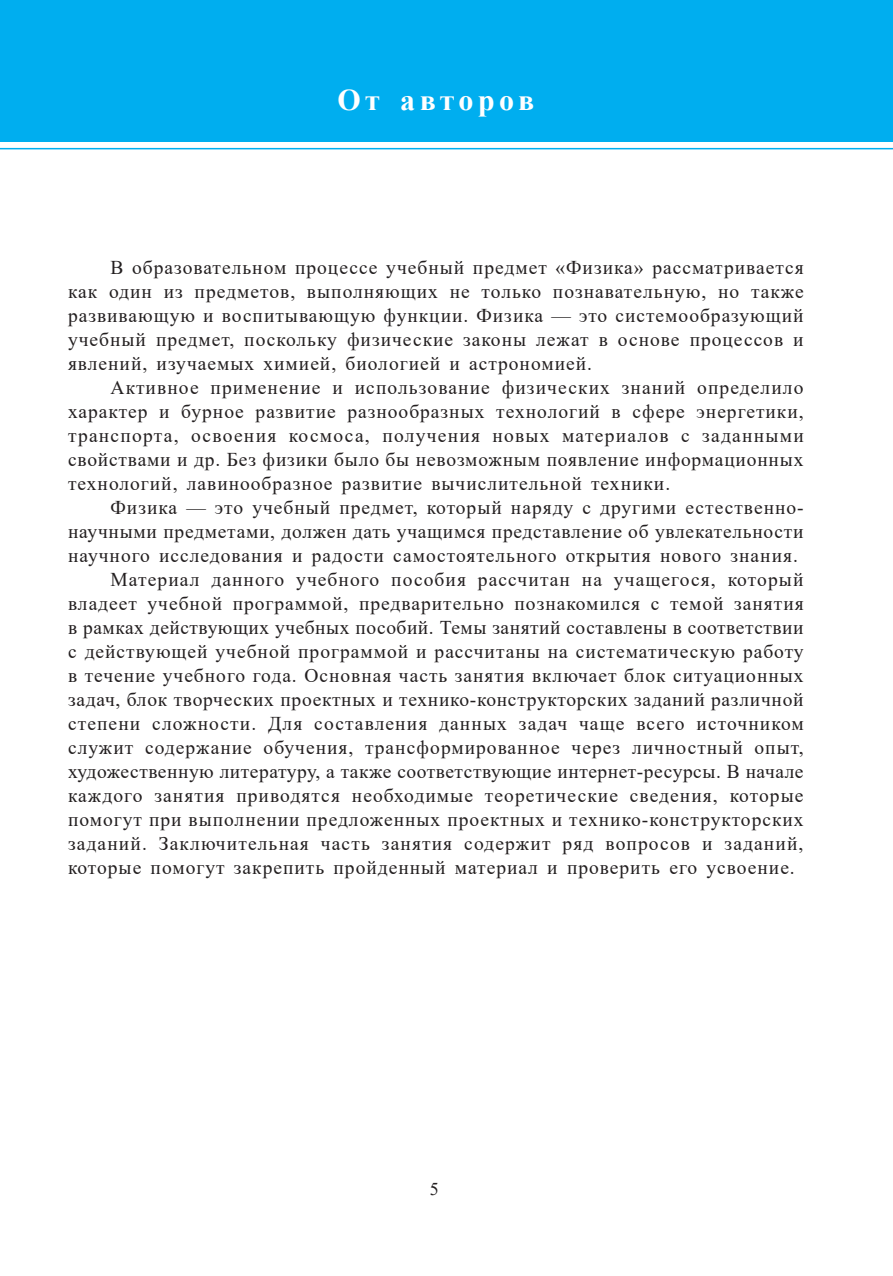
<style>
.page{position:relative;width:893px;height:1276px;background:#fff}
.page>*{position:absolute;margin:0;border:0;box-sizing:border-box;transform-origin:0 0}
.Загл_1__на_синем_фон{font:700 30px "Times New Roman";letter-spacing:.15em;color:#fff}
.t1{font:19.5px/24px "Times New Roman";letter-spacing:.05em;color:#231f20;text-align:justify}
.t2{font:18px "Times New Roman";color:#231f20}
</style>
<div class="page">
<div style="left:0;top:0;width:893px;height:142px;background:#00aeef"></div>
<hr style="left:0;top:148px;width:893px;height:1px;background:#00aeef">
<p class="Загл_1__на_синем_фон" style="left:337px;top:78px;width:198px">От авторов</p>
<p class="t1" style="left:68px;top:254px;width:737px;text-indent:43px">В образовательном процессе учебный предмет «Физика» рассматривается как один из предметов, выполняющих не только познавательную, но также развивающую и воспитывающую функции. Физика — это системообразующий учебный предмет, поскольку физические законы лежат в основе процессов и явлений, изучаемых химией, биологией и астрономией.</p>
<p class="t1" style="left:68px;top:374px;width:737px;text-indent:43px">Активное применение и использование физических знаний определило характер и бурное развитие разнообразных технологий в сфере энергетики, транспорта, освоения космоса, получения новых материалов с заданными свойствами и др. Без физики было бы невозможным появление информационных технологий, лавинообразное развитие вычислительной техники.</p>
<p class="t1" style="left:68px;top:494px;width:737px;text-indent:43px">Физика — это учебный предмет, который наряду с другими естественно&shy;научными предметами, должен дать учащимся представление об увлекательности научного исследования и радости самостоятельного открытия нового знания.</p>
<p class="t1" style="left:68px;top:566px;width:737px;text-indent:43px">Материал данного учебного пособия рассчитан на учащегося, который владеет учебной программой, предварительно познакомился с темой занятия в рамках действующих учебных пособий. Темы занятий составлены в соответствии с действующей учебной программой и рассчитаны на систематическую работу в течение учебного года. Основная часть занятия включает блок ситуационных задач, блок творческих проектных и технико-конструкторских заданий различной степени сложности. Для составления данных задач чаще всего источником служит содержание обучения, трансформированное через личностный опыт, художественную литературу, а также соответствующие интернет-ресурсы. В начале каждого занятия приводятся необходимые теоретические сведения, которые помогут при выполнении предложенных проектных и технико-конструкторских заданий. Заключительная часть занятия содержит ряд вопросов и заданий, которые помогут закрепить пройденный материал и проверить его усвоение.</p>
<p class="t2" style="left:430px;top:1176px;width:10px">5</p>
</div>
